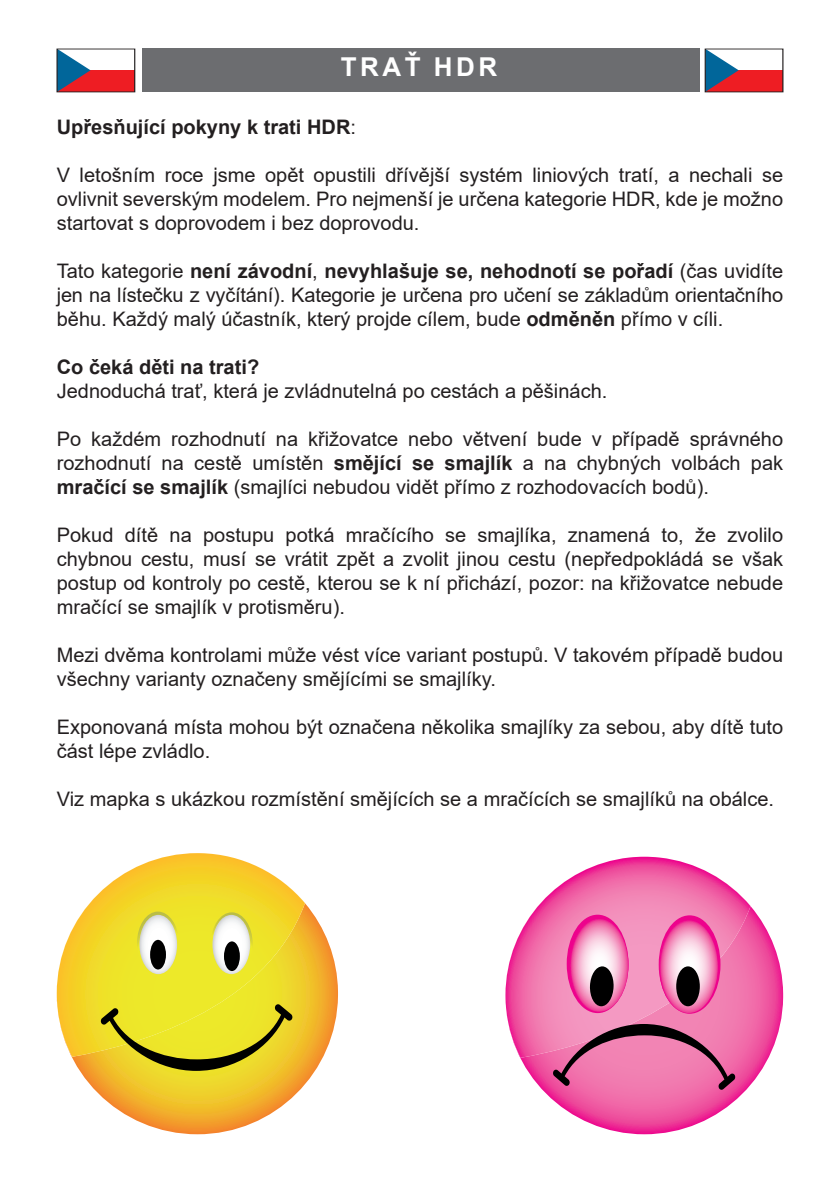
<style>
.page{position:relative;width:840px;height:1191px;background:#fff}
.page>*{position:absolute;margin:0;border:0;box-sizing:border-box;transform-origin:0 0}
.t1{font:700 26px "Arial";color:#fff}
.t2{font:20px/24px "Arial";color:#231f20;text-align:justify}
.t3{font:700 20px "Arial";color:#231f20}
.s1{font-weight:400}
.s2{font-weight:700}
</style>
<div class="page">
<div style="left:142px;top:49px;width:557px;height:43px;background:#6c6d70"></div>
<svg style="left:59px;top:51px;width:74px;height:39px"></svg>
<div style="left:57px;top:49px;width:78px;height:43px;border:1px solid #231f20"></div>
<svg style="left:706px;top:51px;width:74px;height:39px"></svg>
<svg style="left:520px;top:905px;width:262px;height:229px"></svg>
<svg style="left:506px;top:856px;width:244px;height:201px;background:#f284b7"></svg>
<svg style="left:505px;top:857px;width:245px;height:156px"></svg>
<div style="left:589px;top:966px;width:24px;height:40px;background:#000;border-radius:50%"></div>
<svg style="left:552px;top:1024px;width:183px;height:66px;background:#cd6a97"></svg>
<svg style="left:71px;top:903px;width:267px;height:231px"></svg>
<svg style="left:57px;top:993px;width:248px;height:63px;background:#f2d933"></svg>
<svg style="left:57px;top:853px;width:248px;height:140px"></svg>
<div style="left:150px;top:940px;width:16px;height:29px;background:#000;border-radius:50%"></div>
<div style="left:224px;top:941px;width:16px;height:30px;background:#000;border-radius:50%"></div>
<svg style="left:100px;top:1003px;width:193px;height:67px;background:#cac023"></svg>
<h1 class="t1" style="left:340px;top:49px;width:21px">tra</h1>
<h1 class="t1" style="left:404px;top:49px;width:51px">Ť hdr</h1>
<p class="t3" style="left:57px;top:112px;width:300px">Upřesňující pokyny k trati HDR<span class="s1">:</span></p>
<p class="t2" style="left:57px;top:162px;width:727px">V letošním roce jsme opět opustili dřívější systém liniových tratí, a nechali se ovlivnit severským modelem. Pro nejmenší je určena kategorie HDR, kde je možno startovat s doprovodem i bez doprovodu.</p>
<p class="t2" style="left:57px;top:258px;width:727px">Tato kategorie <span class="s2">není závodní</span>, <span class="s2">nevyhlašuje se, nehodnotí se pořadí</span> (čas uvidíte jen na lístečku z vyčítání). Kategorie je určena pro učení se základům orientačního běhu. Každý malý účastník, který projde cílem, bude <span class="s2">odměněn</span> přímo v cíli.</p>
<p class="t3" style="left:57px;top:352px;width:204px">Co čeká děti na trati?</p>
<p class="t2" style="left:57px;top:378px;width:552px">Jednoduchá trať, která je zvládnutelná po cestách a pěšinách.</p>
<p class="t2" style="left:57px;top:426px;width:727px">Po každém rozhodnutí na křižovatce nebo větvení bude v případě správného rozhodnutí na cestě umístěn <span class="s2">smějící se smajlík</span> a na chybných volbách pak <span class="s2">mračící se smajlík</span> (smajlíci nebudou vidět přímo z rozhodovacích bodů).</p>
<p class="t2" style="left:57px;top:522px;width:727px">Pokud dítě na postupu potká mračícího se smajlíka, znamená to, že zvolilo chybnou cestu, musí se vrátit zpět a zvolit jinou cestu (nepředpokládá se však postup od kontroly po cestě, kterou se k ní přichází, pozor: na křižovatce nebude mračící se smajlík v protisměru).</p>
<p class="t2" style="left:57px;top:642px;width:727px">Mezi dvěma kontrolami může vést více variant postupů. V takovém případě budou všechny varianty označeny smějícími se smajlíky.</p>
<p class="t2" style="left:57px;top:714px;width:727px">Exponovaná místa mohou být označena několika smajlíky za sebou, aby dítě tuto část lépe zvládlo.</p>
<p class="t2" style="left:57px;top:786px;width:718px">Viz mapka s ukázkou rozmístění smějících se a mračících se smajlíků na obálce.</p>
</div>
